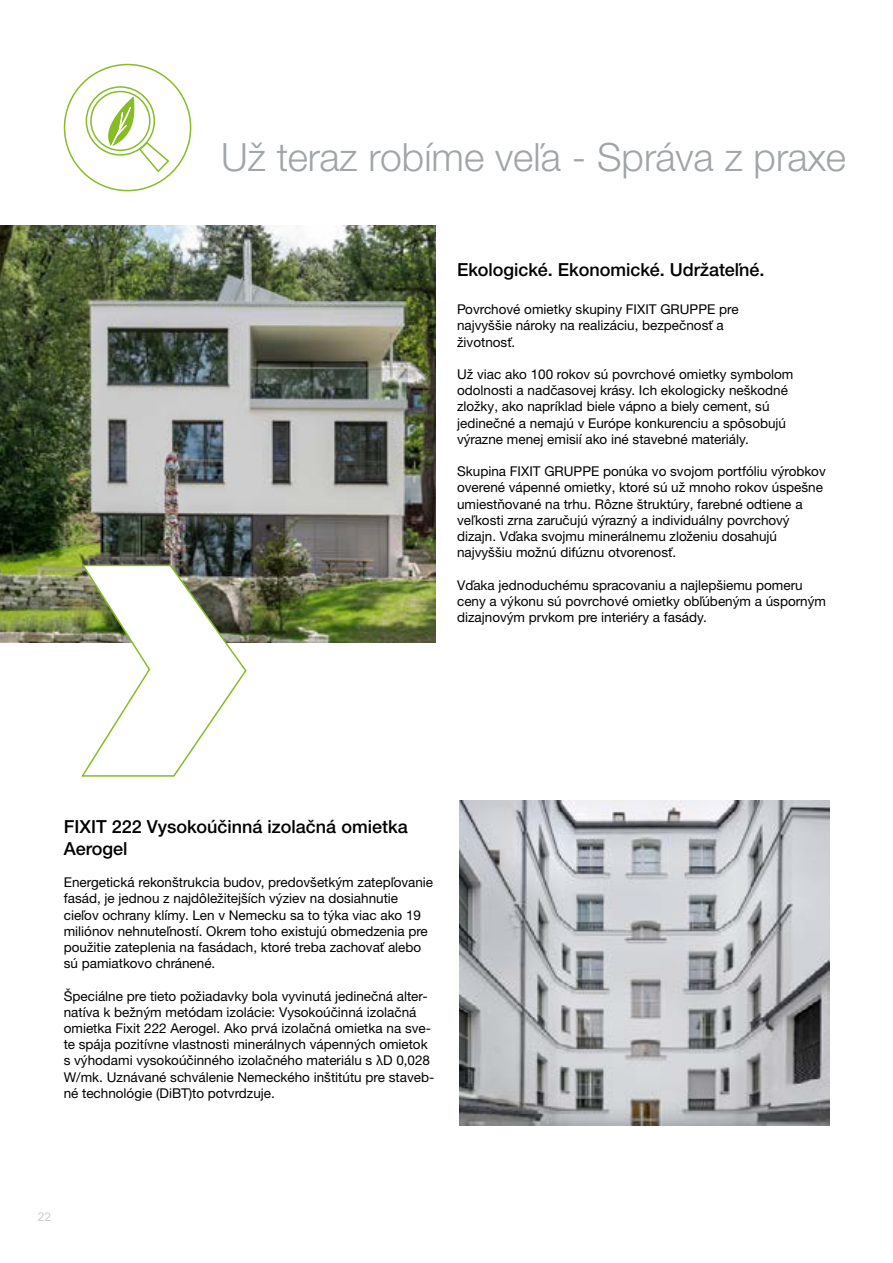
<style>
.page{position:relative;width:893px;height:1263px;background:#fff}
.page>*{position:absolute;margin:0;border:0;box-sizing:border-box;transform-origin:0 0}
.t1{font:300 39px "Helvetica Neue LTW1 G";color:#a1a5a7}
.t2{font:500 18px/21.6px "Helvetica Neue LTW1 G";color:#000}
.t3{font:13.5px/16.2px "Helvetica Neue LTW1 G";color:#000}
.t4{font:12px "Arial";color:#cbced0}
</style>
<div class="page">
<img style="left:0;top:225px;width:436px;height:417px">
<svg style="left:80px;top:564px;width:168px;height:213px"></svg>
<img style="left:459px;top:801px;width:370px;height:324px">
<svg style="left:85px;top:86px;width:85px;height:88px"></svg>
<h1 class="t1" style="left:221px;top:133px;width:626px">Už teraz robíme veľa - Správa z praxe</h1>
<h2 class="t2" style="left:457px;top:259px;width:309px">Ekologické. Ekonomické. Udržateľné.</h2>
<p class="t3" style="left:457px;top:301px;width:283px">Povrchové omietky skupiny FIXIT GRUPPE pre najvyššie nároky na realizáciu, bezpečnosť a životnosť.</p>
<p class="t3" style="left:457px;top:366px;width:338px">Už viac ako 100 rokov sú povrchové omietky symbolom odolnosti a nadčasovej krásy. Ich ekologicky neškodné zložky, ako napríklad biele vápno a biely cement, sú jedinečné a nemajú v Európe konkurenciu a spôsobujú výrazne menej emisií ako iné stavebné materiály.</p>
<p class="t3" style="left:457px;top:463px;width:370px">Skupina FIXIT GRUPPE ponúka vo svojom portfóliu výrobkov overené vápenné omietky, ktoré sú už mnoho rokov úspešne umiestňované na trhu. Rôzne štruktúry, farebné odtiene a veľkosti zrna zaručujú výrazný a individuálny povrchový dizajn. Vďaka svojmu minerálnemu zloženiu dosahujú najvyššiu možnú difúznu otvorenosť.</p>
<p class="t3" style="left:457px;top:576px;width:370px">Vďaka jednoduchému spracovaniu a najlepšiemu pomeru ceny a výkonu sú povrchové omietky obľúbeným a úsporným dizajnovým prvkom pre interiéry a fasády.</p>
<h2 class="t2" style="left:64px;top:816px;width:345px">FIXIT 222 Vysokoúčinná izolačná omietka<br>Aerogel</h2>
<p class="t3" style="left:64px;top:874px;width:371px">Energetická rekonštrukcia budov, predovšetkým zatepľovanie fasád, je jednou z najdôležitejších výziev na dosiahnutie cieľov ochrany klímy. Len v Nemecku sa to týka viac ako 19 miliónov nehnuteľností. Okrem toho existujú obmedzenia pre použitie zateplenia na fasádach, ktoré treba zachovať alebo sú pamiatkovo chránené.</p>
<p class="t3" style="left:64px;top:987px;width:372px">Špeciálne pre tieto požiadavky bola vyvinutá jedinečná alter&shy;natíva k bežným metódam izolácie: Vysokoúčinná izolačná omietka Fixit 222 Aerogel. Ako prvá izolačná omietka na sve&shy;te spája pozitívne vlastnosti minerálnych vápenných omietok s výhodami vysokoúčinného izolačného materiálu s λD 0,028<br>W/mk. Uznávané schválenie Nemeckého inštitútu pre staveb&shy;né technológie (DiBT)to potvrdzuje.</p>
<p class="t4" style="left:38px;top:1208px;width:15px">22</p>
</div>
